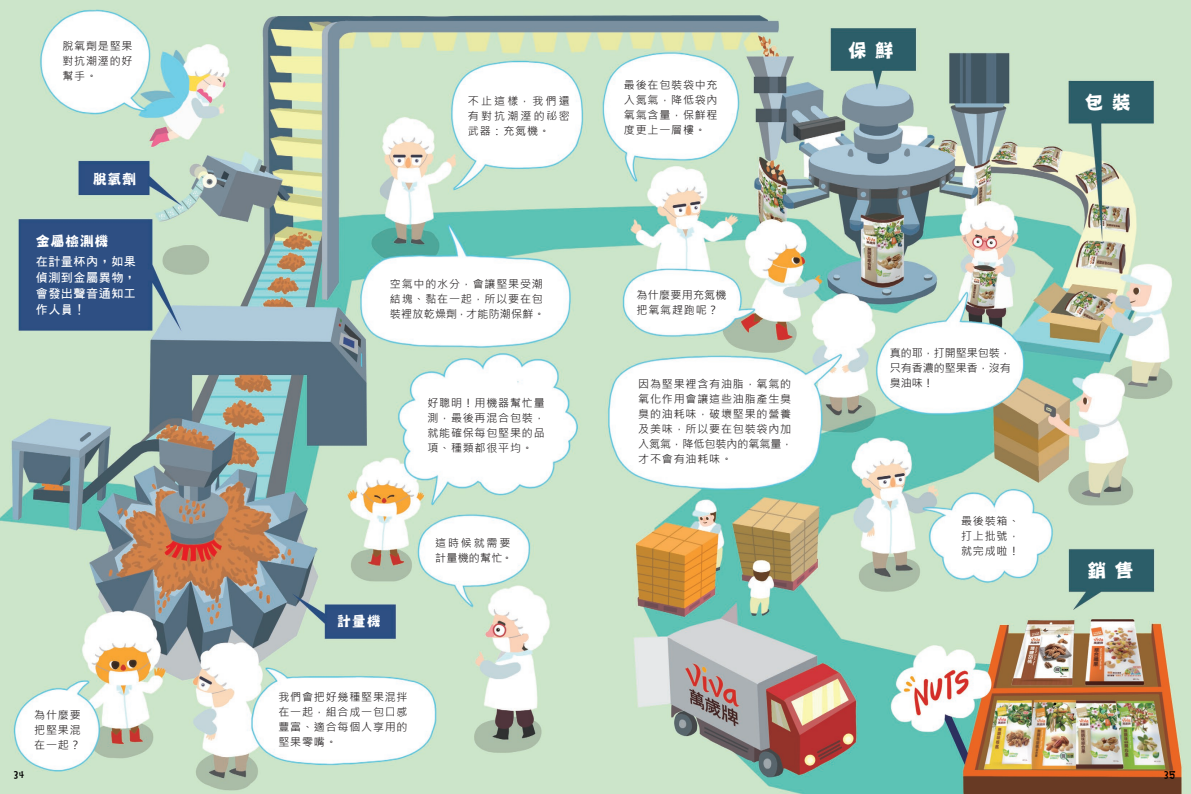
<style>
.page{position:relative;width:1191px;height:794px;background:#fff}
.page>*{position:absolute;margin:0;border:0;box-sizing:border-box;transform-origin:0 0}
.t1{font:19px "DF Ping Ju Std W7";color:#fff}
.t2{font:14px "DF Ping Ju Std W7";letter-spacing:.05em;color:#fff}
.t3{font:12px "DF Hei Bd HK BF";letter-spacing:.05em;color:#fff}
.t4{font:11px "Microsoft Jheng Hei";letter-spacing:.075em;color:#231f20}
.t5{font:11px "Microsoft Jheng Hei";color:#231f20}
.t6{font:11px "Microsoft Jheng Hei";letter-spacing:.025em;color:#231f20}
.t7{font:11px/15px "Microsoft Jheng Hei";letter-spacing:.195em;color:#231f20}
.t8{font:10px "ARCHRISTY";color:#000}
</style>
<div class="page">
<img style="left:0;top:0;width:1191px;height:794px">
<svg style="left:547px;top:111px;width:9px;height:9px"></svg>
<p class="t4" style="left:62px;top:39px;width:72px">脫氧劑是堅果</p>
<p class="t4" style="left:62px;top:54px;width:72px">對抗潮溼的好</p>
<p class="t4" style="left:62px;top:69px;width:36px">幫手。</p>
<p class="t2" style="left:93px;top:171px;width:45px">脫氧劑</p>
<p class="t2" style="left:36px;top:233px;width:74px">金屬檢測機</p>
<p class="t3" style="left:36px;top:255px;width:102px">在計量杯內，如果</p>
<p class="t3" style="left:36px;top:271px;width:102px">偵測到金屬異物，</p>
<p class="t3" style="left:36px;top:287px;width:102px">會發出聲音通知工</p>
<p class="t3" style="left:36px;top:303px;width:51px">作人員！</p>
<p class="t4" style="left:34px;top:708px;width:48px">為什麼要</p>
<p class="t4" style="left:34px;top:723px;width:48px">把堅果混</p>
<p class="t4" style="left:34px;top:738px;width:48px">在一起？</p>
<p class="t7" style="left:468px;top:93px;width:103px">不止這樣，我們還有對抗潮溼的</p>
<p class="t4" style="left:558px;top:109px;width:12px">密</p>
<p class="t4" style="left:468px;top:124px;width:83px">武器：充氮機。</p>
<p class="t4" style="left:624px;top:78px;width:95px">最後在包裝袋中充</p>
<p class="t4" style="left:624px;top:93px;width:95px">入氮氣，降低袋內</p>
<p class="t4" style="left:624px;top:108px;width:95px">氧氣含量，保鮮程</p>
<p class="t4" style="left:624px;top:123px;width:83px">度更上一層樓。</p>
<p class="t4" style="left:390px;top:277px;width:154px">空氣中的水分，會讓堅果受潮</p>
<p class="t4" style="left:390px;top:292px;width:154px">結塊、黏在一起，所以要在包</p>
<p class="t6" style="left:390px;top:307px;width:156px">裝裡放乾燥劑，才能防潮保鮮。</p>
<p class="t4" style="left:427px;top:396px;width:119px">好聰明！用機器幫忙量</p>
<p class="t4" style="left:427px;top:411px;width:119px">測，最後再混合包裝，</p>
<p class="t4" style="left:427px;top:426px;width:119px">就能確保每包堅果的品</p>
<p class="t4" style="left:427px;top:441px;width:107px">項、種類都很平均。</p>
<p class="t2" style="left:337px;top:613px;width:45px">計量機</p>
<p class="t4" style="left:278px;top:690px;width:131px">我們會把好幾種堅果混拌</p>
<p class="t4" style="left:278px;top:705px;width:131px">在一起，組合成一包口感</p>
<p class="t4" style="left:278px;top:720px;width:131px">豐富、適合每個人享用的</p>
<p class="t4" style="left:278px;top:735px;width:60px">堅果零嘴。</p>
<p class="t4" style="left:435px;top:536px;width:77px">這時候就需要</p>
<p class="t4" style="left:435px;top:551px;width:79px">計量機的幫忙。</p>
<p class="t6" style="left:636px;top:288px;width:91px">為什麼要用充氮機</p>
<p class="t4" style="left:636px;top:303px;width:83px">把氧氣趕跑呢？</p>
<p class="t4" style="left:638px;top:377px;width:154px">因為堅果裡含有油脂，氧氣的</p>
<p class="t4" style="left:638px;top:392px;width:154px">氧化作用會讓這些油脂產生臭</p>
<p class="t4" style="left:638px;top:407px;width:154px">臭的油耗味，破壞堅果的營養</p>
<p class="t4" style="left:638px;top:422px;width:154px">及美味，所以要在包裝袋內加</p>
<p class="t5" style="left:638px;top:437px;width:155px">入氮氣，降低包裝內的氧氣量，</p>
<p class="t4" style="left:638px;top:452px;width:95px">才不會有油耗味。</p>
<p class="t1" style="left:847px;top:40px;width:48px">保鮮</p>
<p class="t5" style="left:889px;top:346px;width:122px">真的耶，打開堅果包裝，</p>
<p class="t5" style="left:889px;top:361px;width:122px">只有香濃的堅果香，沒有</p>
<p class="t4" style="left:889px;top:376px;width:45px">臭油味！</p>
<p class="t4" style="left:961px;top:514px;width:60px">最後裝箱、</p>
<p class="t4" style="left:961px;top:529px;width:60px">打上批號，</p>
<p class="t4" style="left:961px;top:544px;width:60px">就完成啦！</p>
<p class="t1" style="left:1084px;top:92px;width:48px">包裝</p>
<p class="t1" style="left:1087px;top:559px;width:48px">銷售</p>
<p class="t8" style="left:14px;top:769px;width:12px">34</p>
<p class="t8" style="left:1164px;top:769px;width:13px">35</p>
</div>
